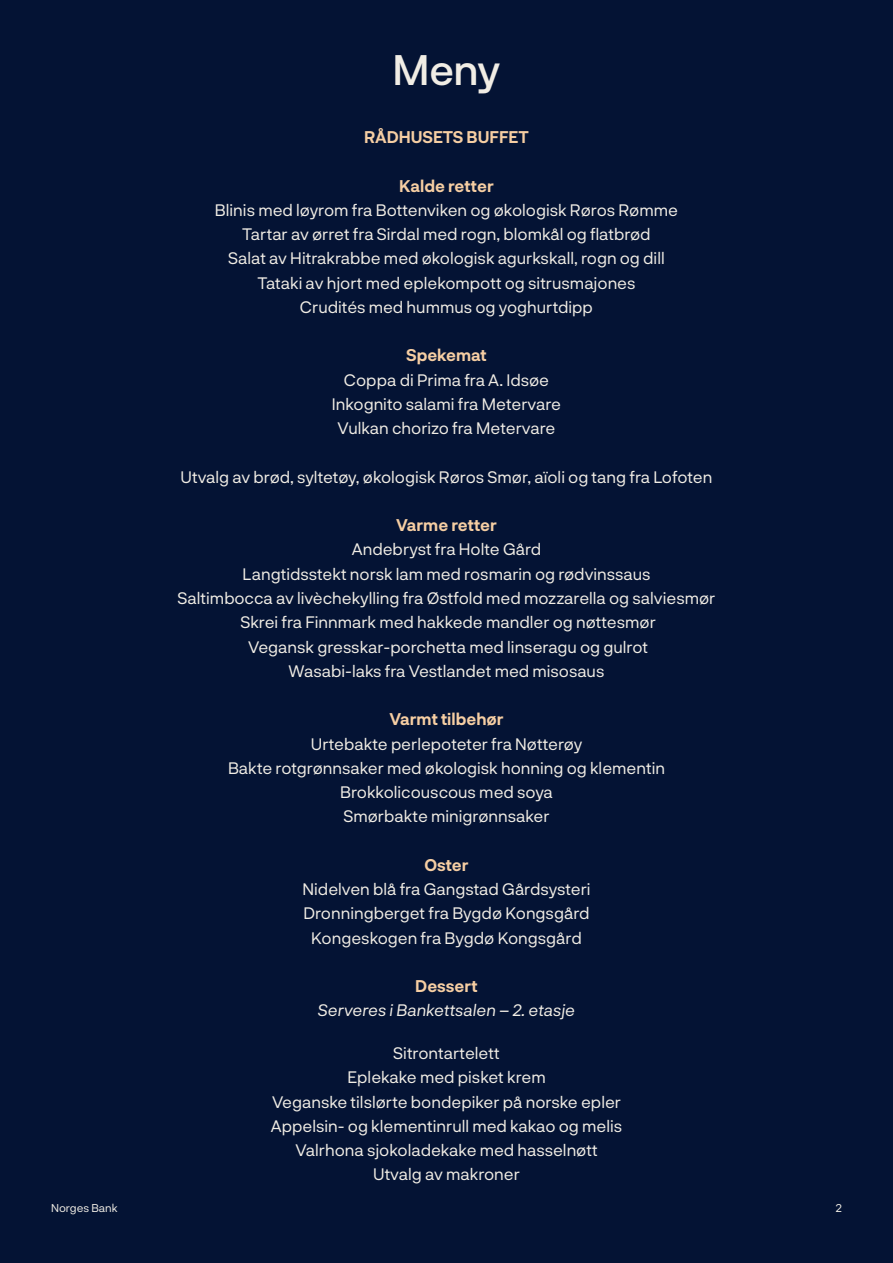
<style>
.page{position:relative;width:893px;height:1263px;background:#041334}
.page>*{position:absolute;margin:0;border:0;box-sizing:border-box;transform-origin:0 0}
.t1{font:500 42px "Neurial Grotesk";color:#f1ede5}
.t2{font:16.5px/24.3px "Neurial Grotesk";color:#f1ede5;text-align:center}
.t3{font:700 16.5px "Neurial Grotesk";color:#f6cea3}
.t4{font:italic 16.5px "Neurial Grotesk";color:#f1ede5}
.t5{font:11.25px "Neurial Grotesk";color:#f1ede5}
</style>
<div class="page">
<h1 class="t1" style="left:393px;top:40px;width:109px">Meny</h1>
<p class="t3" style="left:364px;top:125px;width:166px">RÅDHUSETS BUFFET</p>
<p class="t3" style="left:399px;top:174px;width:96px">Kalde retter</p>
<p class="t2" style="left:215px;top:197px;width:465px">Blinis med løyrom fra Bottenviken og økologisk Røros Rømme Tartar av ørret fra Sirdal med rogn, blomkål og flatbrød<br>Salat av Hitrakrabbe med økologisk agurkskall, rogn og dill Tataki av hjort med eplekompott og sitrusmajones<br>Crudités med hummus og yoghurtdipp</p>
<p class="t3" style="left:406px;top:343px;width:82px">Spekemat</p>
<p class="t2" style="left:332px;top:367px;width:231px">Coppa di Prima fra A. Idsøe<br>Inkognito salami fra Metervare<br>Vulkan chorizo fra Metervare</p>
<p class="t2" style="left:181px;top:464px;width:533px">Utvalg av brød, syltetøy, økologisk Røros Smør, aïoli og tang fra Lofoten</p>
<p class="t3" style="left:396px;top:513px;width:102px">Varme retter</p>
<p class="t2" style="left:178px;top:537px;width:539px">Andebryst fra Holte Gård<br>Langtidsstekt norsk lam med rosmarin og rødvinssaus<br>Saltimbocca av livèchekylling fra Østfold med mozzarella og salviesmør Skrei fra Finnmark med hakkede mandler og nøttesmør<br>Vegansk gresskar-porchetta med linseragu og gulrot<br>Wasabi-laks fra Vestlandet med misosaus</p>
<p class="t3" style="left:389px;top:707px;width:116px">Varmt tilbehør</p>
<p class="t2" style="left:228px;top:731px;width:439px">Urtebakte perlepoteter fra Nøtterøy<br>Bakte rotgrønnsaker med økologisk honning og klementin Brokkolicouscous med soya<br>Smørbakte minigrønnsaker</p>
<p class="t3" style="left:424px;top:853px;width:46px">Oster</p>
<p class="t2" style="left:302px;top:876px;width:290px">Nidelven blå fra Gangstad Gårdsysteri<br>Dronningberget fra Bygdø Kongsgård<br>Kongeskogen fra Bygdø Kongsgård</p>
<p class="t3" style="left:415px;top:974px;width:64px">Dessert</p>
<p class="t4" style="left:318px;top:999px;width:259px">Serveres i Bankettsalen – 2. etasje</p>
<p class="t2" style="left:271px;top:1040px;width:353px">Sitrontartelett<br>Eplekake med pisket krem<br>Veganske tilslørte bondepiker på norske epler<br>Appelsin- og klementinrull med kakao og melis<br>Valrhona sjokoladekake med hasselnøtt<br>Utvalg av makroner</p>
<p class="t5" style="left:51px;top:1200px;width:68px">Norges Bank</p>
<p class="t5" style="left:836px;top:1200px;width:8px">2</p>
</div>
